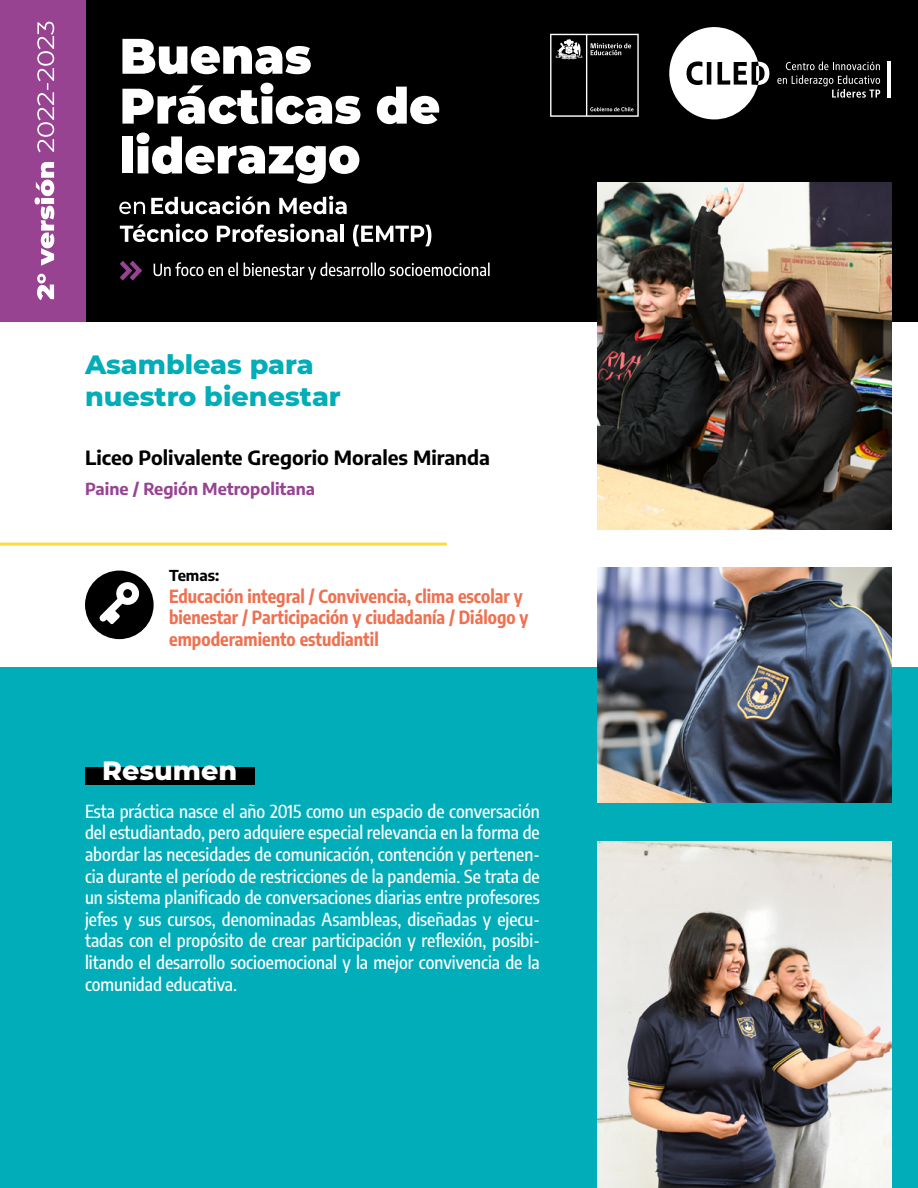
<style>
.page{position:relative;width:918px;height:1188px;background:#fff}
.page>*{position:absolute;margin:0;border:0;box-sizing:border-box;transform-origin:0 0}
.t1{font:800 27px/32.4px "Montserrat";color:#00adb9}
.t2{font:800 27px "Montserrat";color:#fff}
.t3{font:700 19.5px "Encode Sans";color:#000}
.t4{font:500 18px/21.6px "Encode Sans Condensed";color:#fff;text-align:justify}
.t5{font:700 18px/21.6px "Encode Sans Condensed";color:#ee7151}
.t6{font:700 16.5px "Encode Sans";color:#974392}
.t7{font:700 15px "Encode Sans";color:#000}
</style>
<div class="page">
<div style="left:0;top:0;width:918px;height:322px;background:#000"></div>
<hr style="left:0;top:543px;width:447px;height:3px;background:#f9dd3b">
<div style="left:0;top:0;width:85px;height:322px;background:#974392"></div>
<svg style="left:122px;top:39px;width:189px;height:35px"></svg>
<svg style="left:122px;top:83px;width:238px;height:41px"></svg>
<svg style="left:377px;top:87px;width:62px;height:37px"></svg>
<div style="left:122px;top:136px;width:11px;height:37px;background:#fff"></div>
<svg style="left:137px;top:133px;width:222px;height:51px"></svg>
<svg style="left:119px;top:202px;width:26px;height:12px"></svg>
<svg style="left:151px;top:196px;width:119px;height:18px"></svg>
<svg style="left:279px;top:196px;width:68px;height:18px"></svg>
<svg style="left:120px;top:224px;width:88px;height:18px"></svg>
<svg style="left:217px;top:224px;width:121px;height:18px"></svg>
<hr style="left:341px;top:225px;width:3px;height:17px;background:#fff">
<svg style="left:353px;top:225px;width:78px;height:21px"></svg>
<svg style="left:120px;top:261px;width:22px;height:20px"></svg>
<div style="left:0;top:668px;width:918px;height:520px;background:#00adb9"></div>
<img style="left:598px;top:183px;width:293px;height:347px">
<div style="left:86px;top:767px;width:169px;height:18px;background:#000"></div>
<img style="left:598px;top:567px;width:293px;height:236px">
<img style="left:598px;top:842px;width:293px;height:346px">
<div style="left:85px;top:571px;width:69px;height:68px;background:#000;border-radius:50%"></div>
<svg style="left:99px;top:582px;width:40px;height:42px"></svg>
<svg style="left:669px;top:27px;width:100px;height:92px"></svg>
<svg style="left:777px;top:62px;width:103px;height:36px"></svg>
<hr style="left:888px;top:62px;width:3px;height:36px;background:#fff">
<svg style="left:550px;top:34px;width:89px;height:83px"></svg>
<svg style="left:154px;top:262px;width:336px;height:18px"></svg>
<svg style="left:35px;top:22px;width:19px;height:278px"></svg>
<h1 class="t1" style="left:85px;top:346px;width:257px">Asambleas para nuestro bienestar</h1>
<p class="t3" style="left:85px;top:444px;width:406px">Liceo Polivalente Gregorio Morales Miranda</p>
<p class="t6" style="left:85px;top:478px;width:232px">Paine / Región Metropolitana</p>
<p class="t7" style="left:169px;top:565px;width:52px">Temas:</p>
<p class="t5" style="left:169px;top:585px;width:361px">Educación integral / Convivencia, clima escolar y bienestar / Participación y ciudadanía / Diálogo y empoderamiento estudiantil</p>
<h1 class="t2" style="left:102px;top:751px;width:137px">Resumen</h1>
<p class="t4" style="left:85px;top:799px;width:456px">Esta práctica nasce el año 2015 como un espacio de conversación del estudiantado, pero adquiere especial relevancia en la forma de abordar las necesidades de comunicación, contención y pertenen&shy;cia durante el período de restricciones de la pandemia. Se trata de un sistema planificado de conversaciones diarias entre profesores jefes y sus cursos, denominadas Asambleas, diseñadas y ejecu&shy;tadas con el propósito de crear participación y reflexión, posibi&shy;litando el desarrollo socioemocional y la mejor convivencia de la comunidad educativa.</p>
</div>
